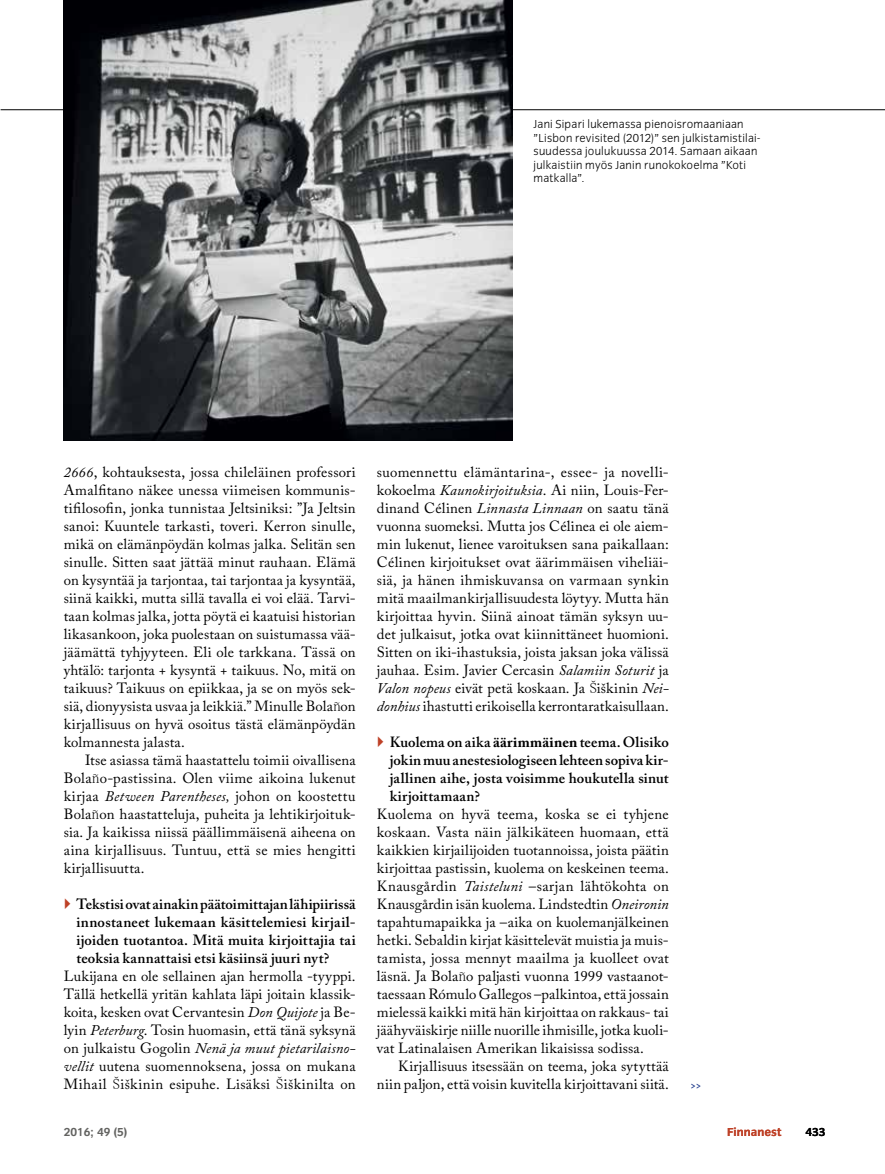
<style>
.page{position:relative;width:885px;height:1174px;background:#fff}
.page>*{position:absolute;margin:0;border:0;box-sizing:border-box;transform-origin:0 0}
.t1{font:14.7px/18px "Adobe Caslon Pro";letter-spacing:.015em;color:#000;text-align:justify}
.t2{font:600 14.7px/18px "Adobe Caslon Pro";letter-spacing:.01em;color:#000;text-align:justify}
.t3{font:300 12px/13.5px "Congress Sans";letter-spacing:.02em;color:#000}
.t4{font:700 12px "Congress Sans";color:#636361}
.t5{font:700 12px "Congress Sans";color:#be4127}
.t6{font:700 12px "Congress Sans";color:#000}
.t7{font:700 12px "Adobe Caslon Pro";color:#25408f}
.s1{font-style:italic}
.s2{font-family:"MS Mincho"}
.s3{font-weight:700}
</style>
<div class="page">
<hr style="left:1px;top:109px;width:883px;height:1px;background:#000">
<img style="left:64px;top:0;width:448px;height:441px">
<p class="t3" style="left:533px;top:118px;width:228px">Jani Sipari lukemassa pienoisromaaniaan ”Lisbon revisited (2012)” sen julkistamistilai&shy;suudessa joulukuussa 2014. Samaan aikaan julkaistiin myös Janin runokokoelma ”Koti matkalla”.</p>
<p class="t1" style="left:64px;top:463px;width:293px"><span class="s1">2666</span>, kohtauksesta, jossa chileläinen professori Amalfitano näkee unessa viimeisen kommunis&shy;tifilosofin, jonka tunnistaa Jeltsiniksi: ”Ja Jeltsin sanoi: Kuuntele tarkasti, toveri. Kerron sinulle, mikä on elämänpöydän kolmas jalka. Selitän sen sinulle. Sitten saat jättää minut rauhaan. Elämä on kysyntää ja tarjontaa, tai tarjontaa ja kysyntää, siinä kaikki, mutta sillä tavalla ei voi elää. Tarvi&shy;taan kolmas jalka, jotta pöytä ei kaatuisi historian likasankoon, joka puolestaan on suistumassa vää&shy;jäämättä tyhjyyteen. Eli ole tarkkana. Tässä on yhtälö: tarjonta + kysyntä + taikuus. No, mitä on taikuus? Taikuus on epiikkaa, ja se on myös sek&shy;siä, dionyysista usvaa ja leikkiä.” Minulle Bola<span class="s2">ñ</span>on kirjallisuus on hyvä osoitus tästä elämänpöydän kolmannesta jalasta.</p>
<p class="t1" style="left:64px;top:751px;width:293px;text-indent:21px">Itse asiassa tämä haastattelu toimii oivallisena Bola<span class="s2">ñ</span>o-pastissina. Olen viime aikoina lukenut kirjaa <span class="s1">Between Parentheses,</span> johon on koostettu Bola<span class="s2">ñ</span>on haastatteluja, puheita ja lehtikirjoituk&shy;sia. Ja kaikissa niissä päällimmäisenä aiheena on aina kirjallisuus. Tuntuu, että se mies hengitti kirjallisuutta.</p>
<p class="t2" style="left:77px;top:895px;width:280px">Tekstisi ovat ainakin päätoimittajan lähipiirissä innostaneet lukemaan käsittelemiesi kirjail&shy;ijoiden tuotantoa. Mitä muita kirjoittajia tai teoksia kannattaisi etsi käsiinsä juuri nyt?</p>
<p class="t1" style="left:64px;top:967px;width:293px">Lukijana en ole sellainen ajan hermolla -tyyppi.<br>Tällä hetkellä yritän kahlata läpi joitain klassik&shy;koita, kesken ovat Cervantesin <span class="s1">Don Quijote</span> ja Be&shy;lyin <span class="s1">Peterburg</span>. Tosin huomasin, että tänä syksynä on julkaistu Gogolin <span class="s1">Nenä ja muut pietarilaisno&shy;vellit</span> uutena suomennoksena, jossa on mukana Mihail <span class="s2">Š</span>iškinin esipuhe. Lisäksi <span class="s2">Š</span>iškinilta on</p>
<p class="t1" style="left:377px;top:463px;width:293px">suomennettu elämäntarina-, essee- ja novelli&shy;kokoelma <span class="s1">Kaunokirjoituksia</span>. Ai niin, Louis-Fer&shy;dinand Célinen <span class="s1">Linnasta Linnaan</span> on saatu tänä vuonna suomeksi. Mutta jos Célinea ei ole aiem&shy;min lukenut, lienee varoituksen sana paikallaan:<br>Célinen kirjoitukset ovat äärimmäisen viheliäi&shy;siä, ja hänen ihmiskuvansa on varmaan synkin mitä maailmankirjallisuudesta löytyy. Mutta hän kirjoittaa hyvin. Siinä ainoat tämän syksyn uu&shy;det julkaisut, jotka ovat kiinnittäneet huomioni.<br>Sitten on iki-ihastuksia, joista jaksan joka välissä jauhaa. Esim. Javier Cercasin <span class="s1">Salamiin Soturit</span> ja <span class="s1">Valon nopeus</span> eivät petä koskaan. Ja <span class="s2">Š</span>iškinin <span class="s1">Nei&shy;donhius</span> ihastutti erikoisella kerrontaratkaisullaan.</p>
<p class="t2" style="left:389px;top:733px;width:280px">Kuolema on aika <span class="s3">äärimmäinen</span> teema. Olisiko jokin muu anestesiologiseen lehteen sopiva kir&shy;jallinen aihe, josta voisimme houkutella sinut kirjoittamaan?</p>
<p class="t1" style="left:377px;top:805px;width:293px">Kuolema on hyvä teema, koska se ei tyhjene koskaan. Vasta näin jälkikäteen huomaan, että kaikkien kirjailijoiden tuotannoissa, joista päätin kirjoittaa pastissin, kuolema on keskeinen teema.<br>Knausgårdin <span class="s1">Taisteluni</span> –sarjan lähtökohta on Knausgårdin isän kuolema. Lindstedtin <span class="s1">Oneironin </span>tapahtumapaikka ja –aika on kuolemanjälkeinen hetki. Sebaldin kirjat käsittelevät muistia ja muis&shy;tamista, jossa mennyt maailma ja kuolleet ovat läsnä. Ja Bola<span class="s2">ñ</span>o paljasti vuonna 1999 vastaanot&shy;taessaan Rómulo Gallegos –palkintoa, että jossain mielessä kaikki mitä hän kirjoittaa on rakkaus- tai jäähyväiskirje niille nuorille ihmisille, jotka kuoli&shy;vat Latinalaisen Amerikan likaisissa sodissa.</p>
<p class="t1" style="left:377px;top:1057px;width:293px;text-align:right">Kirjallisuus itsessään on teema, joka sytyttää niin paljon, että voisin kuvitella kirjoittavani siitä.</p>
<p class="t7" style="left:690px;top:1078px;width:13px">&gt;&gt;</p>
<p class="t4" style="left:64px;top:1125px;width:65px">2016; 49 (5)</p>
<p class="t5" style="left:727px;top:1125px;width:56px">Finnanest</p>
<p class="t6" style="left:805px;top:1125px;width:22px">433</p>
</div>
